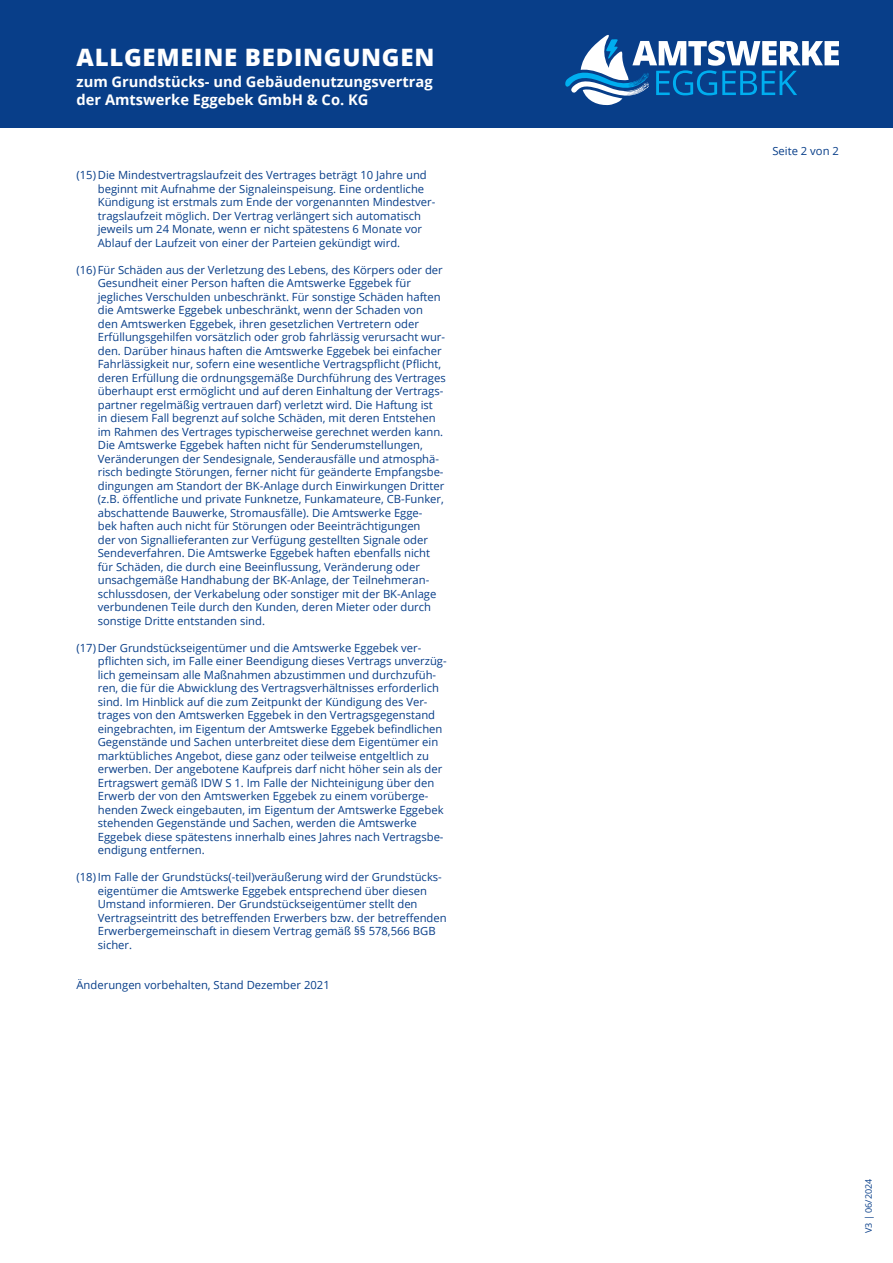
<style>
.page{position:relative;width:893px;height:1263px;background:#fff}
.page>*{position:absolute;margin:0;border:0;box-sizing:border-box;transform-origin:0 0}
.t1{font:800 24px "Open Sans";letter-spacing:.03em;color:#fff}
.t2{font:700 14.7px/17.7px "Open Sans";color:#fff}
.t3{font:11.25px/13.5px "Open Sans";color:#083e89}
.t4{font:9px "Open Sans";color:#083e89}
</style>
<div class="page">
<div style="left:0;top:0;width:893px;height:128px;background:#083e89"></div>
<svg style="left:565px;top:35px;width:274px;height:71px"></svg>
<h1 class="t1" style="left:77px;top:39px;width:359px">ALLGEMEINE BEDINGUNGEN</h1>
<h2 class="t2" style="left:77px;top:73px;width:358px">zum Grundstücks- und Gebäudenutzungsvertrag der Amtswerke Eggebek GmbH &amp; Co. KG</h2>
<p class="t3" style="left:98px;top:168px;width:339px;text-indent:-21px">(15) Die Mindestvertragslaufzeit des Vertrages beträgt 10 Jahre und beginnt mit Aufnahme der Signaleinspeisung. Eine ordentliche Kündigung ist erstmals zum Ende der vorgenannten Mindestver&shy;tragslaufzeit möglich. Der Vertrag verlängert sich automatisch jeweils um 24 Monate, wenn er nicht spätestens 6 Monate vor Ablauf der Laufzeit von einer der Parteien gekündigt wird.</p>
<p class="t3" style="left:98px;top:262px;width:349px;text-indent:-21px">(16) Für Schäden aus der Verletzung des Lebens, des Körpers oder der Gesundheit einer Person haften die Amtswerke Eggebek für jegliches Verschulden unbeschränkt. Für sonstige Schäden haften die Amtswerke Eggebek unbeschränkt, wenn der Schaden von den Amtswerken Eggebek, ihren gesetzlichen Vertretern oder Erfüllungsgehilfen vorsätzlich oder grob fahrlässig verursacht wur&shy;den. Darüber hinaus haften die Amtswerke Eggebek bei einfacher Fahrlässigkeit nur, sofern eine wesentliche Vertragspflicht (Pflicht, deren Erfüllung die ordnungsgemäße Durchführung des Vertrages überhaupt erst ermöglicht und auf deren Einhaltung der Vertrags&shy;partner regelmäßig vertrauen darf) verletzt wird. Die Haftung ist<br>in diesem Fall begrenzt auf solche Schäden, mit deren Entstehen im Rahmen des Vertrages typischerweise gerechnet werden kann.<br>Die Amtswerke Eggebek haften nicht für Senderumstellungen, Veränderungen der Sendesignale, Senderausfälle und atmosphä&shy;risch bedingte Störungen, ferner nicht für geänderte Empfangsbe&shy;dingungen am Standort der BK-Anlage durch Einwirkungen Dritter (z.B. öffentliche und private Funknetze, Funkamateure, CB-Funker, abschattende Bauwerke, Stromausfälle). Die Amtswerke Egge-<br>bek haften auch nicht für Störungen oder Beeinträchtigungen<br>der von Signallieferanten zur Verfügung gestellten Signale oder Sendeverfahren. Die Amtswerke Eggebek haften ebenfalls nicht<br>fü r Schäden, die durch eine Beeinflussung, Veränderung oder unsachgemäße Handhabung der BK-Anlage, der Teilnehmeran&shy;schlussdosen, der Verkabelung oder sonstiger mit der BK-Anlage verbundenen Teile durch den Kunden, deren Mieter oder durch sonstige Dritte entstanden sind.</p>
<p class="t3" style="left:98px;top:640px;width:350px;text-indent:-21px">(17) Der Grundstückseigentümer und die Amtswerke Eggebek ver&shy;pflichten sich, im Falle einer Beendigung dieses Vertrags unverzüg&shy;lich gemeinsam alle Maßnahmen abzustimmen und durchzufüh&shy;ren, die für die Abwicklung des Vertragsverhältnisses erforderlich sind. Im Hinblick auf die zum Zeitpunkt der Kündigung des Ver&shy;trages von den Amtswerken Eggebek in den Vertragsgegenstand eingebrachten, im Eigentum der Amtswerke Eggebek befindlichen Gegenstände und Sachen unterbreitet diese dem Eigentümer ein marktübliches Angebot, diese ganz oder teilweise entgeltlich zu erwerben. Der angebotene Kaufpreis darf nicht höher sein als der Ertragswert gemäß IDW S 1. Im Falle der Nichteinigung über den Erwerb der von den Amtswerken Eggebek zu einem vorüberge&shy;henden Zweck eingebauten, im Eigentum der Amtswerke Eggebek stehenden Gegenstände und Sachen, werden die Amtswerke Eggebek diese spätestens innerhalb eines Jahres nach Vertragsbe&shy;endigung entfernen.</p>
<p class="t3" style="left:98px;top:870px;width:350px;text-indent:-21px">(18) Im Falle der Grundstücks(-teil)veräußerung wird der Grundstücks&shy;eigentümer die Amtswerke Eggebek entsprechend über diesen Umstand informieren. Der Grundstückseigentümer stellt den Vertragseintritt des betreffenden Erwerbers bzw. der betreffenden Erwerbergemeinschaft in diesem Vertrag gemäß §§ 578,566 BGB sicher.</p>
<p class="t3" style="left:77px;top:978px;width:255px">Änderungen vorbehalten, Stand Dezember 2021</p>
<p class="t3" style="left:772px;top:144px;width:68px">Seite 2 von 2</p>
<p class="t4" style="left:862px;top:1233px;width:56px;rotate:-90deg">V3 | 06/2024</p>
</div>
